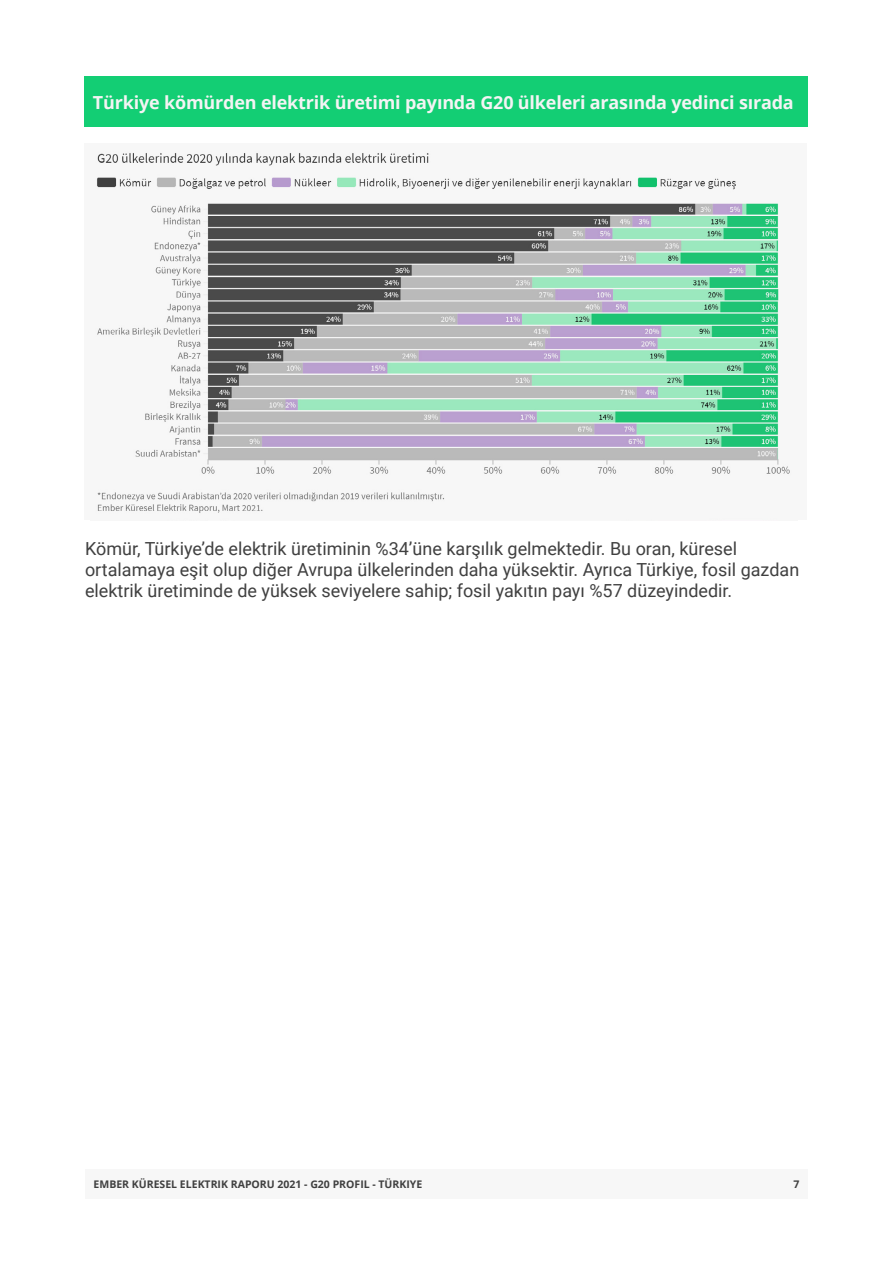
<style>
.page{position:relative;width:893px;height:1263px;background:#fff}
.page>*{position:absolute;margin:0;border:0;box-sizing:border-box;transform-origin:0 0}
.t1{font:18px/21px "Roboto";color:#404040}
.t2{font:700 18px "Open Sans";letter-spacing:-.01em;color:#f4f4f4}
.t3{font:700 10.5px "Open Sans";color:#404040}
</style>
<div class="page">
<div style="left:85px;top:1169px;width:723px;height:30px;background:#f7f7f7"></div>
<div style="left:84px;top:77px;width:724px;height:50px;background:#13ce74"></div>
<div style="left:84px;top:143px;width:723px;height:377px;background:#f7f7f7"></div>
<img style="left:97px;top:153px;width:693px;height:360px">
<p class="t2" style="left:93px;top:89px;width:702px">Türkiye kömürden elektrik üretimi payında G20 ülkeleri arasında yedinci sırada</p>
<p class="t1" style="left:85px;top:538px;width:716px">Kömür, Türkiye’de elektrik üretiminin %34’üne karşılık gelmektedir. Bu oran, küresel ortalamaya eşit olup diğer Avrupa ülkelerinden daha yüksektir. Ayrıca Türkiye, fosil gazdan elektrik üretiminde de yüksek seviyelere sahip; fosil yakıtın payı %57 düzeyindedir.</p>
<p class="t3" style="left:94px;top:1177px;width:330px">EMBER KÜRESEL ELEKTRIK RAPORU 2021 - G20 PROFIL - TÜRKIYE</p>
<p class="t3" style="left:793px;top:1177px;width:7px">7</p>
</div>
